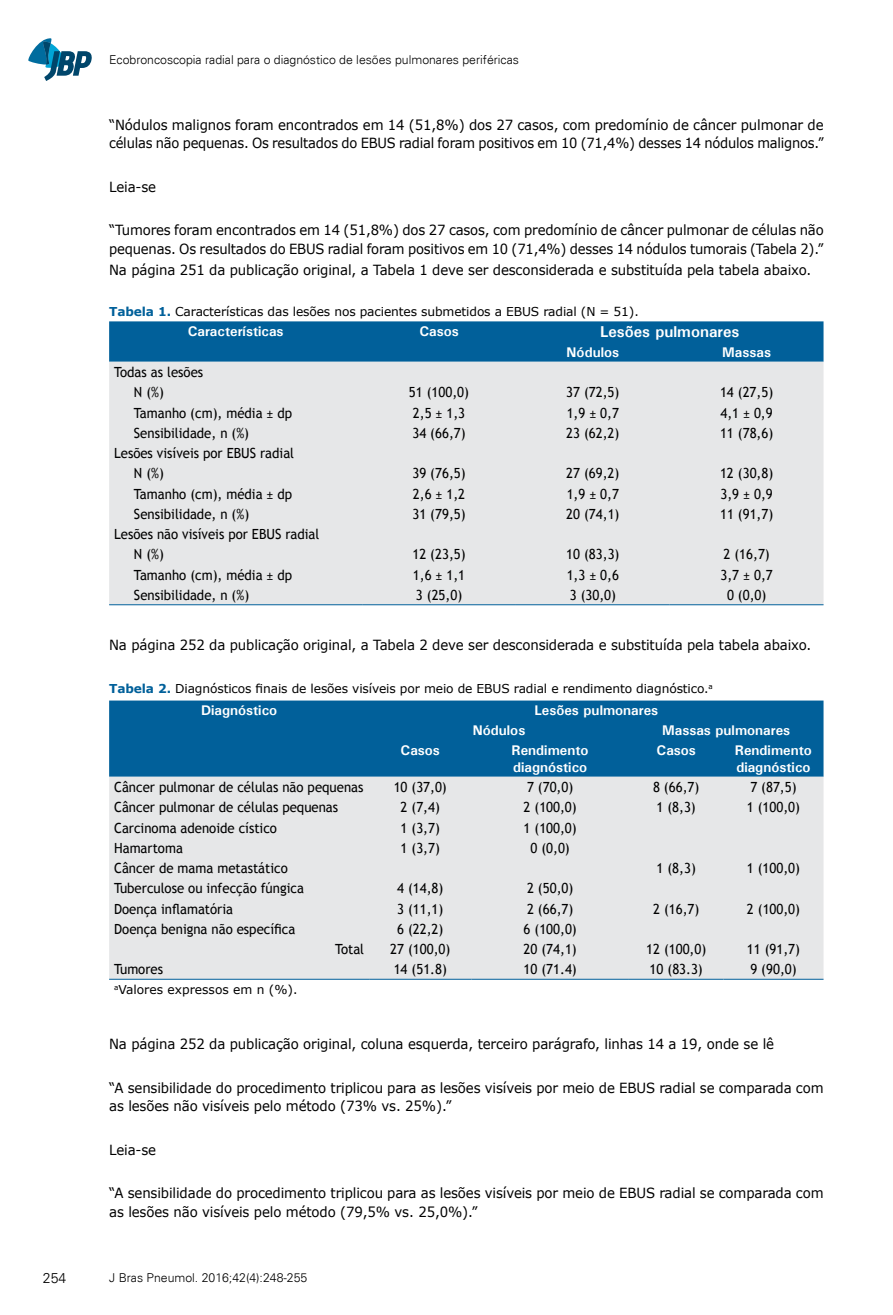
<style>
.page{position:relative;width:893px;height:1315px;background:#fff}
.page>*{position:absolute;margin:0;border:0;box-sizing:border-box;transform-origin:0 0}
.t1{font:700 15.75px "Univers";color:#fff}
.t2{font:14px/18.6px "Verdana";letter-spacing:-.01em;color:#000;scale:.95 1}
.t3{font:14px/20.3px "Trebuchet MS";color:#000;scale:.94 1}
.t4{font:700 14px/16.8px "Univers";color:#fff}
.t5{font:300 14px "Univers";color:#000}
.t6{font:12.25px "Verdana";letter-spacing:-.01em;color:#000}
.t7{font:300 12.25px "Univers";color:#000}
.s1{font-weight:700;color:#01609a}
</style>
<div class="page">
<svg style="left:28px;top:38px;width:64px;height:43px"></svg>
<div style="left:109px;top:321px;width:714px;height:41px;background:#01609a"></div>
<div style="left:109px;top:362px;width:714px;height:242px;background:#e6e7e8"></div>
<hr style="left:109px;top:604px;width:253px;height:1px;background:#01609a">
<hr style="left:362px;top:604px;width:154px;height:1px;background:#01609a">
<hr style="left:516px;top:604px;width:154px;height:1px;background:#01609a">
<hr style="left:670px;top:604px;width:153px;height:1px;background:#01609a">
<div style="left:109px;top:700px;width:714px;height:77px;background:#01609a"></div>
<div style="left:109px;top:777px;width:714px;height:202px;background:#e6e7e8"></div>
<hr style="left:109px;top:979px;width:260px;height:1px;background:#01609a">
<hr style="left:369px;top:979px;width:102px;height:1px;background:#01609a">
<hr style="left:471px;top:979px;width:158px;height:1px;background:#01609a">
<hr style="left:629px;top:979px;width:94px;height:1px;background:#01609a">
<hr style="left:723px;top:979px;width:100px;height:1px;background:#01609a">
<p class="t7" style="left:109px;top:52px;width:411px">Ecobroncoscopia radial para o diagnóstico de lesões pulmonares periféricas</p>
<p class="t2" style="left:109px;top:115px;width:754px">“Nódulos malignos foram encontrados em 14 (51,8%) dos 27 casos, com predomínio de câncer pulmonar de células não pequenas. Os resultados do EBUS radial foram positivos em 10 (71,4%) desses 14 nódulos malignos.”</p>
<p class="t2" style="left:109px;top:177px;width:51px">Leia-se</p>
<p class="t2" style="left:109px;top:221px;width:754px">“Tumores foram encontrados em 14 (51,8%) dos 27 casos, com predomínio de câncer pulmonar de células não pequenas. Os resultados do EBUS radial foram positivos em 10 (71,4%) desses 14 nódulos tumorais (Tabela 2).”</p>
<p class="t2" style="left:109px;top:260px;width:741px">Na página 251 da publicação original, a Tabela 1 deve ser desconsiderada e substituída pela tabela abaixo.</p>
<p class="t6" style="left:109px;top:303px;width:531px"><span class="s1">Tabela 1.</span> Características das lesões nos pacientes submetidos a EBUS radial (N = 51).</p>
<p class="t4" style="left:188px;top:323px;width:97px">Características</p>
<p class="t4" style="left:419px;top:323px;width:41px">Casos</p>
<p class="t1" style="left:600px;top:322px;width:141px">Lesões pulmonares</p>
<p class="t4" style="left:566px;top:343px;width:54px">Nódulos</p>
<p class="t4" style="left:722px;top:343px;width:50px">Massas</p>
<p class="t3" style="left:134px;top:362px;width:75px;text-indent:-20px">Todas as lesões<br>N (%)</p>
<p class="t3" style="left:409px;top:382px;width:65px">51 (100,0)</p>
<p class="t3" style="left:566px;top:382px;width:58px">37 (72,5)</p>
<p class="t3" style="left:720px;top:382px;width:58px">14 (27,5)</p>
<p class="t3" style="left:134px;top:403px;width:170px">Tamanho (cm), média ± dp</p>
<p class="t3" style="left:413px;top:403px;width:57px">2,5 ± 1,3</p>
<p class="t3" style="left:567px;top:403px;width:57px">1,9 ± 0,7</p>
<p class="t3" style="left:720px;top:403px;width:57px">4,1 ± 0,9</p>
<p class="t3" style="left:134px;top:423px;width:124px">Sensibilidade, n (%)</p>
<p class="t3" style="left:412px;top:423px;width:58px">34 (66,7)</p>
<p class="t3" style="left:566px;top:423px;width:58px">23 (62,2)</p>
<p class="t3" style="left:720px;top:423px;width:58px">11 (78,6)</p>
<p class="t3" style="left:134px;top:443px;width:172px;text-indent:-20px">Lesões visíveis por EBUS radial<br>N (%)</p>
<p class="t3" style="left:412px;top:463px;width:58px">39 (76,5)</p>
<p class="t3" style="left:566px;top:463px;width:58px">27 (69,2)</p>
<p class="t3" style="left:720px;top:463px;width:58px">12 (30,8)</p>
<p class="t3" style="left:134px;top:483px;width:170px">Tamanho (cm), média ± dp</p>
<p class="t3" style="left:413px;top:483px;width:57px">2,6 ± 1,2</p>
<p class="t3" style="left:567px;top:483px;width:57px">1,9 ± 0,7</p>
<p class="t3" style="left:720px;top:483px;width:57px">3,9 ± 0,9</p>
<p class="t3" style="left:134px;top:504px;width:124px">Sensibilidade, n (%)</p>
<p class="t3" style="left:412px;top:504px;width:58px">31 (79,5)</p>
<p class="t3" style="left:566px;top:504px;width:58px">20 (74,1)</p>
<p class="t3" style="left:720px;top:504px;width:58px">11 (91,7)</p>
<p class="t3" style="left:134px;top:524px;width:199px;text-indent:-20px">Lesões não visíveis por EBUS radial<br>N (%)</p>
<p class="t3" style="left:412px;top:544px;width:58px">12 (23,5)</p>
<p class="t3" style="left:566px;top:544px;width:58px">10 (83,3)</p>
<p class="t3" style="left:723px;top:544px;width:51px">2 (16,7)</p>
<p class="t3" style="left:134px;top:564px;width:170px">Tamanho (cm), média ± dp</p>
<p class="t3" style="left:413px;top:564px;width:57px">1,6 ± 1,1</p>
<p class="t3" style="left:567px;top:564px;width:57px">1,3 ± 0,6</p>
<p class="t3" style="left:720px;top:564px;width:57px">3,7 ± 0,7</p>
<p class="t3" style="left:134px;top:585px;width:124px">Sensibilidade, n (%)</p>
<p class="t3" style="left:416px;top:585px;width:51px">3 (25,0)</p>
<p class="t3" style="left:570px;top:585px;width:51px">3 (30,0)</p>
<p class="t3" style="left:727px;top:585px;width:43px">0 (0,0)</p>
<p class="t2" style="left:109px;top:635px;width:741px">Na página 252 da publicação original, a Tabela 2 deve ser desconsiderada e substituída pela tabela abaixo.</p>
<p class="t6" style="left:109px;top:680px;width:605px"><span class="s1">Tabela 2.</span> Diagnósticos finais de lesões visíveis por meio de EBUS radial e rendimento diagnóstico.<sup>a</sup></p>
<p class="t4" style="left:201px;top:702px;width:78px">Diagnóstico</p>
<p class="t4" style="left:534px;top:702px;width:125px">Lesões pulmonares</p>
<p class="t4" style="left:473px;top:722px;width:54px">Nódulos</p>
<p class="t4" style="left:662px;top:722px;width:130px">Massas pulmonares</p>
<p class="t4" style="left:401px;top:741px;width:41px">Casos</p>
<p class="t4" style="left:512px;top:741px;width:79px">Rendimento diagnóstico</p>
<p class="t4" style="left:656px;top:741px;width:41px">Casos</p>
<p class="t4" style="left:735px;top:741px;width:79px">Rendimento diagnóstico</p>
<p class="t3" style="left:114px;top:777px;width:267px">Câncer pulmonar de células não pequenas</p>
<p class="t3" style="left:394px;top:777px;width:58px">10 (37,0)</p>
<p class="t3" style="left:527px;top:777px;width:51px">7 (70,0)</p>
<p class="t3" style="left:653px;top:777px;width:51px">8 (66,7)</p>
<p class="t3" style="left:750px;top:777px;width:51px">7 (87,5)</p>
<p class="t3" style="left:114px;top:797px;width:240px">Câncer pulmonar de células pequenas</p>
<p class="t3" style="left:401px;top:797px;width:43px">2 (7,4)</p>
<p class="t3" style="left:524px;top:797px;width:58px">2 (100,0)</p>
<p class="t3" style="left:656px;top:797px;width:43px">1 (8,3)</p>
<p class="t3" style="left:747px;top:797px;width:58px">1 (100,0)</p>
<p class="t3" style="left:114px;top:817px;width:175px">Carcinoma adenoide cístico</p>
<p class="t3" style="left:401px;top:817px;width:43px">1 (3,7)</p>
<p class="t3" style="left:524px;top:817px;width:58px">1 (100,0)</p>
<p class="t3" style="left:114px;top:838px;width:75px">Hamartoma</p>
<p class="t3" style="left:401px;top:838px;width:43px">1 (3,7)</p>
<p class="t3" style="left:530px;top:838px;width:43px">0 (0,0)</p>
<p class="t3" style="left:114px;top:858px;width:186px">Câncer de mama metastático</p>
<p class="t3" style="left:656px;top:858px;width:43px">1 (8,3)</p>
<p class="t3" style="left:747px;top:858px;width:58px">1 (100,0)</p>
<p class="t3" style="left:114px;top:878px;width:203px">Tuberculose ou infecção fúngica</p>
<p class="t3" style="left:397px;top:878px;width:51px">4 (14,8)</p>
<p class="t3" style="left:527px;top:878px;width:51px">2 (50,0)</p>
<p class="t3" style="left:114px;top:898px;width:128px">Doença inflamatória</p>
<p class="t3" style="left:397px;top:898px;width:51px">3 (11,1)</p>
<p class="t3" style="left:527px;top:898px;width:51px">2 (66,7)</p>
<p class="t3" style="left:653px;top:898px;width:51px">2 (16,7)</p>
<p class="t3" style="left:747px;top:898px;width:58px">2 (100,0)</p>
<p class="t3" style="left:114px;top:919px;width:194px">Doença benigna não específica</p>
<p class="t3" style="left:397px;top:919px;width:51px">6 (22,2)</p>
<p class="t3" style="left:524px;top:919px;width:58px">6 (100,0)</p>
<p class="t3" style="left:335px;top:939px;width:33px">Total</p>
<p class="t3" style="left:390px;top:939px;width:65px">27 (100,0)</p>
<p class="t3" style="left:524px;top:939px;width:58px">20 (74,1)</p>
<p class="t3" style="left:646px;top:939px;width:65px">12 (100,0)</p>
<p class="t3" style="left:747px;top:939px;width:58px">11 (91,7)</p>
<p class="t3" style="left:114px;top:959px;width:54px">Tumores</p>
<p class="t3" style="left:394px;top:959px;width:58px">14 (51.8)</p>
<p class="t3" style="left:524px;top:959px;width:58px">10 (71.4)</p>
<p class="t3" style="left:650px;top:959px;width:58px">10 (83.3)</p>
<p class="t3" style="left:750px;top:959px;width:51px">9 (90,0)</p>
<p class="t6" style="left:114px;top:980px;width:185px"><sup>a</sup>Valores expressos em n (%).</p>
<p class="t2" style="left:109px;top:1035px;width:701px">Na página 252 da publicação original, coluna esquerda, terceiro parágrafo, linhas 14 a 19, onde se lê</p>
<p class="t2" style="left:109px;top:1078px;width:754px">“A sensibilidade do procedimento triplicou para as lesões visíveis por meio de EBUS radial se comparada com as lesões não visíveis pelo método (73% vs. 25%).”</p>
<p class="t2" style="left:109px;top:1140px;width:51px">Leia-se</p>
<p class="t2" style="left:109px;top:1183px;width:754px">“A sensibilidade do procedimento triplicou para as lesões visíveis por meio de EBUS radial se comparada com as lesões não visíveis pelo método (79,5% vs. 25,0%).”</p>
<p class="t5" style="left:43px;top:1269px;width:25px">254</p>
<p class="t7" style="left:109px;top:1270px;width:200px">J Bras Pneumol. 2016;42(4):248-255</p>
</div>
